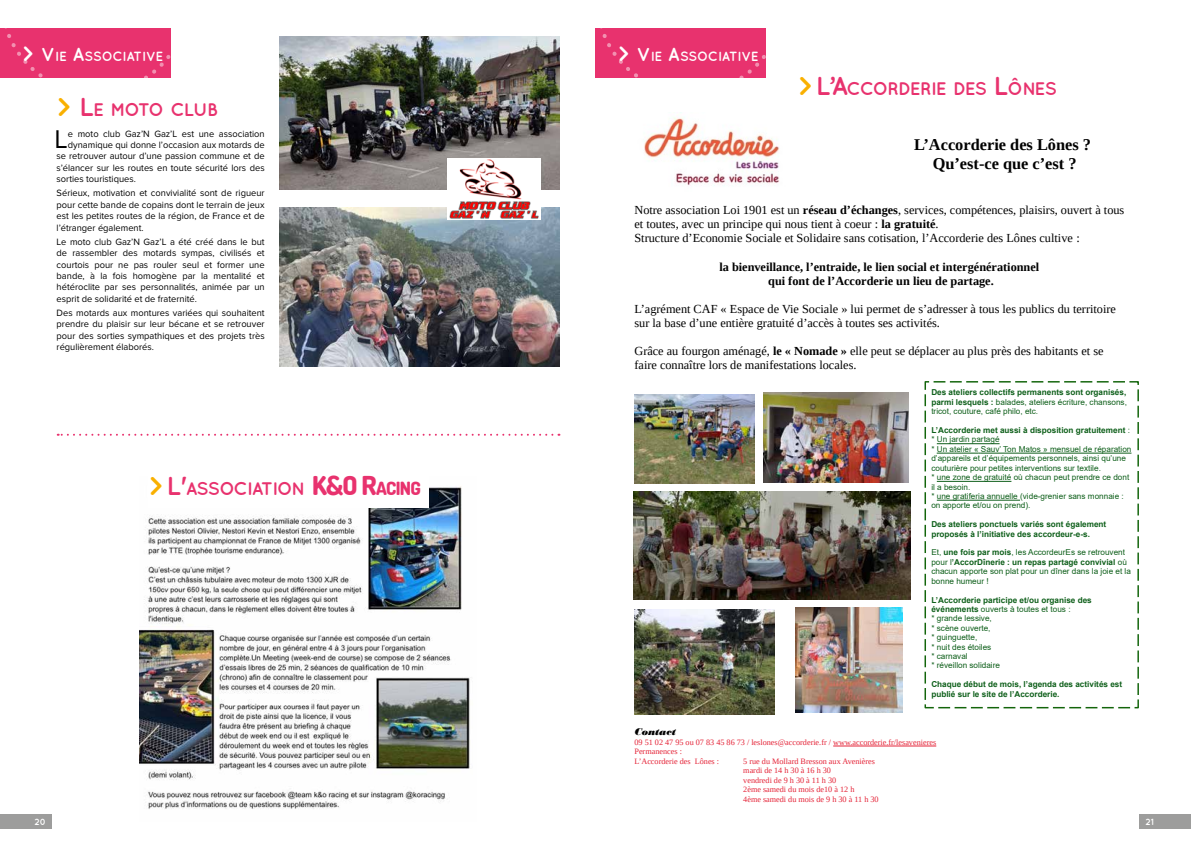
<style>
.page{position:relative;width:1191px;height:842px;background:#fff}
.page>*{position:absolute;margin:0;border:0;box-sizing:border-box;transform-origin:0 0}
.t1{font:26.6px "Proxima Nova";color:#000}
.t2{font:700 18.2px "Quicksand";letter-spacing:-.035em;color:#e8326e}
.t3{font:700 16.4px/18.8px "Liberation Serif";color:#000;text-align:center}
.t4{font:700 13.3px "Quicksand";color:#fff}
.t5{font:12.3px/14.1px "Liberation Serif";color:#000}
.t6{font:700 12.3px/14.1px "Liberation Serif";color:#000;text-align:center}
.t7{font:italic 10.2px "Bodoni MT Black";color:#000}
.t8{font:9.5px/11.4px "Proxima Nova";color:#000;text-align:justify}
.t9{font:700 9px "Quicksand";color:#fff}
.t10{font:8.2px/9.4px "Arial";color:#0e5f1a}
.t11{font:8.2px/9.4px "Liberation Serif";color:#e52438}
.t12{font:700 8.2px/9.4px "Arial";color:#0e5f1a}
.s1{font-size:21px}
.s2{font-size:19px}
.s3{font-size:26px;color:#f9b000}
.s4{font-size:26px}
.s5{font-family:"Dosis";font-weight:800;font-size:26px}
.s6{font-family:"Dosis";font-weight:800}
.s7{font-weight:700}
</style>
<div class="page">
<div style="left:0;top:814px;width:52px;height:14px;background:#9d9d9c"></div>
<div style="left:1140px;top:814px;width:51px;height:14px;background:#9d9d9c"></div>
<div style="left:595px;top:28px;width:171px;height:49px;background:#e8326e"></div>
<svg style="left:600px;top:28px;width:166px;height:50px"></svg>
<div style="left:0;top:28px;width:170px;height:49px;background:#e8326e"></div>
<svg style="left:5px;top:28px;width:166px;height:50px"></svg>
<img style="left:140px;top:486px;width:330px;height:323px">
<div style="left:148px;top:468px;width:281px;height:40px;background:#fff"></div>
<hr style="left:833px;top:746px;width:103px;height:1px;background:#e52438">
<svg style="left:924px;top:381px;width:215px;height:328px"></svg>
<hr style="left:936px;top:443px;width:63px;height:1px;background:#0e5f1a">
<hr style="left:936px;top:453px;width:42px;height:1px;background:#0e5f1a">
<hr style="left:980px;top:453px;width:151px;height:1px;background:#0e5f1a">
<hr style="left:936px;top:481px;width:75px;height:1px;background:#0e5f1a">
<hr style="left:936px;top:500px;width:84px;height:1px;background:#0e5f1a">
<img style="left:635px;top:394px;width:119px;height:89px">
<img style="left:764px;top:393px;width:144px;height:89px">
<img style="left:634px;top:491px;width:276px;height:108px">
<img style="left:644px;top:112px;width:135px;height:74px">
<img style="left:635px;top:610px;width:139px;height:104px">
<img style="left:795px;top:607px;width:107px;height:105px">
<img style="left:279px;top:36px;width:280px;height:153px">
<img style="left:279px;top:207px;width:280px;height:160px">
<img style="left:447px;top:159px;width:93px;height:60px">
<svg style="left:58px;top:434px;width:494px;height:2px"></svg>
<h3 class="t4" style="left:22px;top:48px;width:142px"><span class="s1">&gt;</span> <span class="s2">V</span> IE <span class="s2">A</span>SSOCIATIVE</h3>
<h3 class="t4" style="left:618px;top:48px;width:142px"><span class="s1">&gt;</span> <span class="s2">V</span> IE <span class="s2">A</span>SSOCIATIVE</h3>
<h2 class="t2" style="left:57px;top:99px;width:160px"><span class="s3">&gt;</span> <span class="s4">L</span>E MOTO CLUB</h2>
<h2 class="t2" style="left:797px;top:78px;width:260px"><span class="s3">&gt;</span><span class="s4">L’A</span>CCORDERIE DES <span class="s4">L</span>ÔNES</h2>
<h1 class="t1" style="left:55px;top:123px;width:15px">L</h1>
<p class="t8" style="left:68px;top:128px;width:198px">e moto club Gaz’N Gaz’L est une association</p>
<p class="t8" style="left:68px;top:139px;width:198px">dynamique qui donne l’occasion aux motards de</p>
<p class="t8" style="left:57px;top:151px;width:209px">se retrouver autour d’une passion commune et de</p>
<p class="t8" style="left:57px;top:162px;width:209px">s’élancer sur les routes en toute sécurité lors des</p>
<p class="t8" style="left:57px;top:173px;width:81px">sorties touristiques.</p>
<p class="t8" style="left:57px;top:188px;width:209px">Sérieux, motivation et convivialité sont de rigueur pour cette bande de copains dont le terrain de jeux est les petites routes de la région, de France et de l’étranger également.</p>
<p class="t8" style="left:57px;top:236px;width:209px">Le moto club Gaz’N Gaz’L a été créé dans le but de rassembler des motards sympas, civilisés et courtois pour ne pas rouler seul et former une bande, à la fois homogène par la mentalité et hétéroclite par ses personnalités, animée par un esprit de solidarité et de fraternité.</p>
<p class="t8" style="left:57px;top:307px;width:209px">Des motards aux montures variées qui souhaitent prendre du plaisir sur leur bécane et se retrouver pour des sorties sympathiques et des projets très régulièrement élaborés.</p>
<h2 class="t2" style="left:148px;top:477px;width:274px"><span class="s3">&gt;</span><span class="s4">L'</span>ASSOCIATION <span class="s5">K&amp;O R</span><span class="s6">ACING</span></h2>
<h3 class="t3" style="left:914px;top:137px;width:178px">L’Accorderie des Lônes ?<br>Qu’est-ce que c’est ?</h3>
<p class="t5" style="left:634px;top:204px;width:491px">Notre association Loi 1901 est un <span class="s7">réseau d’échanges</span>, services, compétences, plaisirs, ouvert à tous et toutes, avec un principe qui nous tient à coeur : <span class="s7">la gratuité</span>.<br>Structure d’Economie Sociale et Solidaire sans cotisation, l’Accorderie des Lônes cultive :</p>
<h3 class="t6" style="left:719px;top:261px;width:321px">la bienveillance, l’entraide, le lien social et intergénérationnel qui font de l’Accorderie un lieu de partage.</h3>
<h3 class="t5" style="left:634px;top:303px;width:483px">L’agrément CAF « Espace de Vie Sociale » lui permet de s’adresser à tous les publics du territoire sur la base d’une entière gratuité d’accès à toutes ses activités.</h3>
<h3 class="t5" style="left:634px;top:345px;width:470px">Grâce au fourgon aménagé, <span class="s7">le « Nomade »</span> elle peut se déplacer au plus près des habitants et se faire connaître lors de manifestations locales.</h3>
<p class="t10" style="left:931px;top:389px;width:197px;text-align:justify"><span class="s7">Des ateliers collectifs permanents sont organisés, parmi lesquels :</span> balades, ateliers écriture, chansons, tricot, couture, café philo, etc.</p>
<p class="t10" style="left:931px;top:426px;width:202px"><span class="s7">L’Accorderie met aussi à disposition gratuitement</span> : * Un jardin partagé<br>* Un atelier « Sauv’ Ton Matos » mensuel de réparation d’appareils et d’équipements personnels, ainsi qu’une couturière pour petites interventions sur textile.<br>* une zone de gratuité où chacun peut prendre ce dont il a besoin.<br>* une gratiferia annuelle (vide-grenier sans monnaie : on apporte et/ou on prend).</p>
<p class="t12" style="left:931px;top:520px;width:176px">Des ateliers ponctuels variés sont également proposés à l’initiative des accordeur-e-s.</p>
<p class="t10" style="left:931px;top:549px;width:201px">Et, <span class="s7">une fois par mois</span>, les AccordeurEs se retrouvent pour l<span class="s7">’AccorDînerie : un repas partagé convivial</span> où chacun apporte son plat pour un dîner dans la joie et la bonne humeur !</p>
<p class="t10" style="left:931px;top:596px;width:162px"><span class="s7">L’Accorderie participe et/ou organise des événements</span> ouverts à toutes et tous :<br>* grande lessive,<br>* scène ouverte,<br>* guinguette,<br>* nuit des étoiles<br>* carnaval<br>* réveillon solidaire</p>
<p class="t12" style="left:931px;top:680px;width:192px">Chaque début de mois, l’agenda des activités est publié sur le site de l’Accorderie.</p>
<p class="t7" style="left:634px;top:725px;width:43px">Contact</p>
<p class="t11" style="left:634px;top:738px;width:303px">09 51 02 47 95 ou 07 83 45 86 73 / leslones@accorderie.fr / www.accorderie.fr/lesavenieres<br>Permanences :<br>L’Accorderie des Lônes :</p>
<p class="t11" style="left:743px;top:757px;width:137px">5 rue du Mollard Bresson aux Avenières mardi de 14 h 30 à 16 h 30<br>vendredi de 9 h 30 à 11 h 30<br>2ème samedi du mois de10 à 12 h<br>4ème samedi du mois de 9 h 30 à 11 h 30</p>
<p class="t9" style="left:35px;top:816px;width:13px">20</p>
<p class="t9" style="left:1145px;top:816px;width:10px">21</p>
</div>
